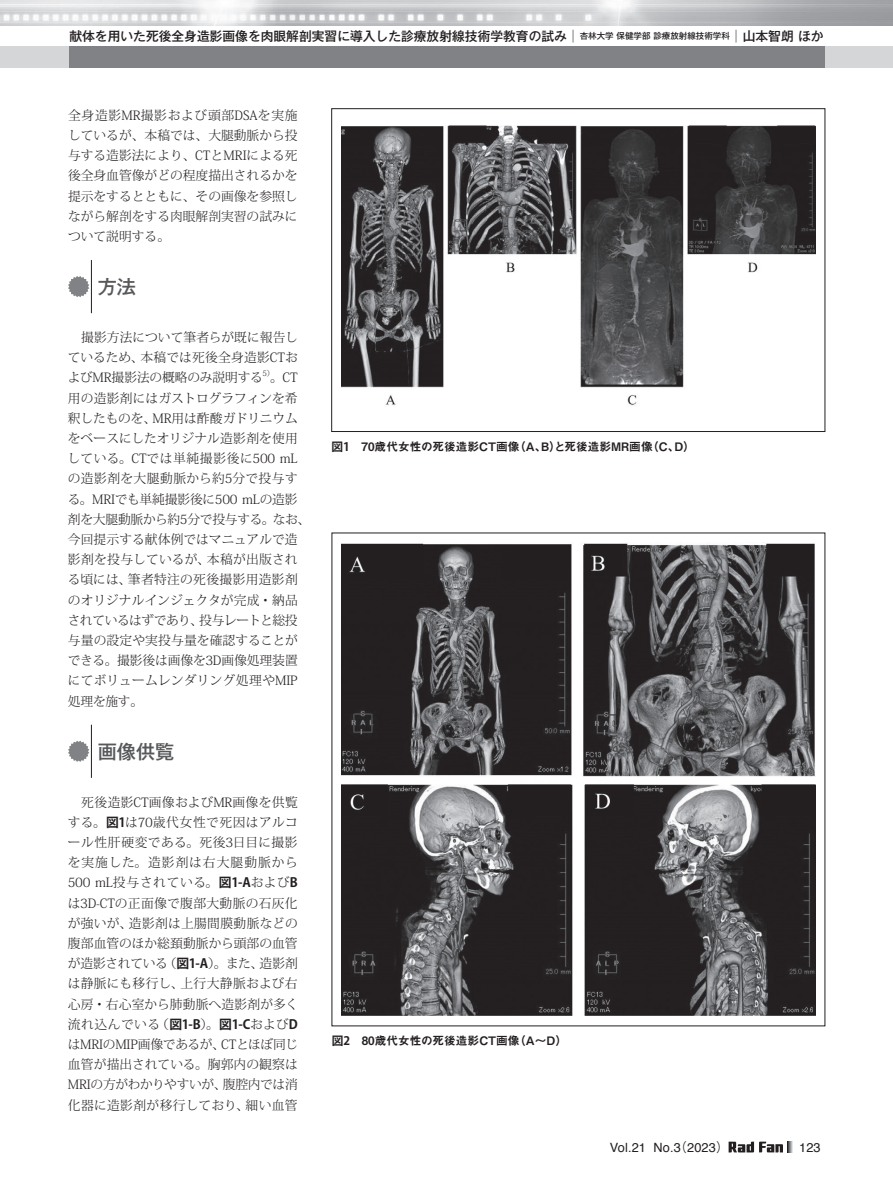
<style>
.page{position:relative;width:893px;height:1191px;background:#fff}
.page>*{position:absolute;margin:0;border:0;box-sizing:border-box;transform-origin:0 0}
.t1{font:500 19.2px "Gothic MB101 Pro";color:#57585a}
.t2{font:300 12.75px/20.2px "Koz Min Pro";color:#231f20;text-align:justify}
.t3{font:500 12.75px "Gothic MB101 Pro";color:#231f20}
.t4{font:12.75px "Helvetica";letter-spacing:.01em;color:#231f20}
.t5{font:11.7px "Midashi Go Pro MB31";color:#231f20}
.t6{font:300 7.5px "Koz Min Pro";color:#231f20}
.s1{font-size:8.55px}
.s2{font-family:"Koz Go Pro";font-weight:700}
.s3{font-family:"Gothic BBB Pro";font-weight:500}
</style>
<div class="page">
<div style="left:68px;top:47px;width:757px;height:21px;background:#808285"></div>
<div style="left:825px;top:47px;width:68px;height:21px;background:#d5d6d8"></div>
<div style="left:0;top:47px;width:68px;height:21px;background:#d5d6d8"></div>
<svg style="left:729px;top:1141px;width:64px;height:11px"></svg>
<svg style="left:68px;top:276px;width:21px;height:21px"></svg>
<hr style="left:91px;top:260px;width:1px;height:53px;background:#231f20">
<svg style="left:68px;top:740px;width:21px;height:22px"></svg>
<hr style="left:91px;top:724px;width:1px;height:54px;background:#231f20">
<img style="left:341px;top:125px;width:474px;height:281px">
<div style="left:331px;top:108px;width:494px;height:324px;border:1px solid #231f20"></div>
<img style="left:0;top:0;width:893px;height:26px">
<img style="left:341px;top:543px;width:474px;height:472px">
<p class="t3" style="left:69px;top:26px;width:756px">献体を用いた死後全身造影画像を肉眼解剖実習に導入した診療放射線技術学教育の試み│<span class="s1">杏林大学 保健学部 診療放射線技術学科</span>│山本智朗 ほか</p>
<p class="t2" style="left:68px;top:104px;width:231px">全身造影MR撮影および頭部DSAを実施しているが、本稿では、大腿動脈から投与する造影法により、CTとMRIによる死後全身血管像がどの程度描出されるかを提示をするとともに、その画像を参照しながら解剖をする肉眼解剖実習の試みについて説明する。</p>
<h1 class="t1" style="left:98px;top:270px;width:40px">方法</h1>
<p class="t2" style="left:68px;top:327px;width:232px">　撮影方法について筆者らが既に報告しているため、本稿では死後全身造影CTおよびMR撮影法の概略のみ説明する</p>
<p class="t6" style="left:262px;top:368px;width:13px">5）</p>
<p class="t2" style="left:68px;top:367px;width:244px;text-align:left;text-indent:203px">。CT用の造影剤にはガストログラフィンを希釈したものを、MR用は酢酸ガドリニウムをベースにしたオリジナル造影剤を使用している。CTでは単純撮影後に500 mLの造影剤を大腿動脈から約5分で投与する。MRIでも単純撮影後に500 mLの造影剤を大腿動脈から約5分で投与する。なお、今回提示する献体例ではマニュアルで造影剤を投与しているが、本稿が出版される頃には、筆者特注の死後撮影用造影剤のオリジナルインジェクタが完成・納品されているはずであり、投与レートと総投与量の設定や実投与量を確認することができる。撮影後は画像を3D画像処理装置にてボリュームレンダリング処理やMIP処理を施す。</p>
<h1 class="t1" style="left:98px;top:735px;width:78px">画像供覧</h1>
<p class="t2" style="left:68px;top:791px;width:232px">　死後造影CT画像およびMR画像を供覧する。<span class="s2">図1</span>は70歳代女性で死因はアルコール性肝硬変である。死後3日目に撮影を実施した。造影剤は右大腿動脈から500 mL投与されている。<span class="s2">図1-A</span>および<span class="s2">B</span>は3D-CTの正面像で腹部大動脈の石灰化が強いが、造影剤は上腸間膜動脈などの腹部血管のほか総頚動脈から頭部の血管が造影されている（<span class="s2">図1-A</span>）。また、造影剤は静脈にも移行し、上行大静脈および右心房・右心室から肺動脈へ造影剤が多く流れ込んでいる（<span class="s2">図1-B</span>）。<span class="s2">図1-C</span>および<span class="s2">D</span>はMRIのMIP画像であるが、CTとほぼ同じ血管が描出されている。胸郭内の観察はMRIの方がわかりやすいが、腹腔内では消化器に造影剤が移行しており、細い血管</p>
<p class="t5" style="left:332px;top:437px;width:365px"><span class="s2">図1</span>　70歳代女性の死後造影CT画像（A、B）と死後造影MR画像（C、D）</p>
<p class="t5" style="left:332px;top:1031px;width:237px"><span class="s2">図2</span>　80歳代女性の死後造影CT画像（A～D）</p>
<p class="t4" style="left:610px;top:1137px;width:120px">Vol.21 No.3<span class="s3">（</span>2023<span class="s3">）</span></p>
<p class="t4" style="left:799px;top:1137px;width:23px">123</p>
</div>
